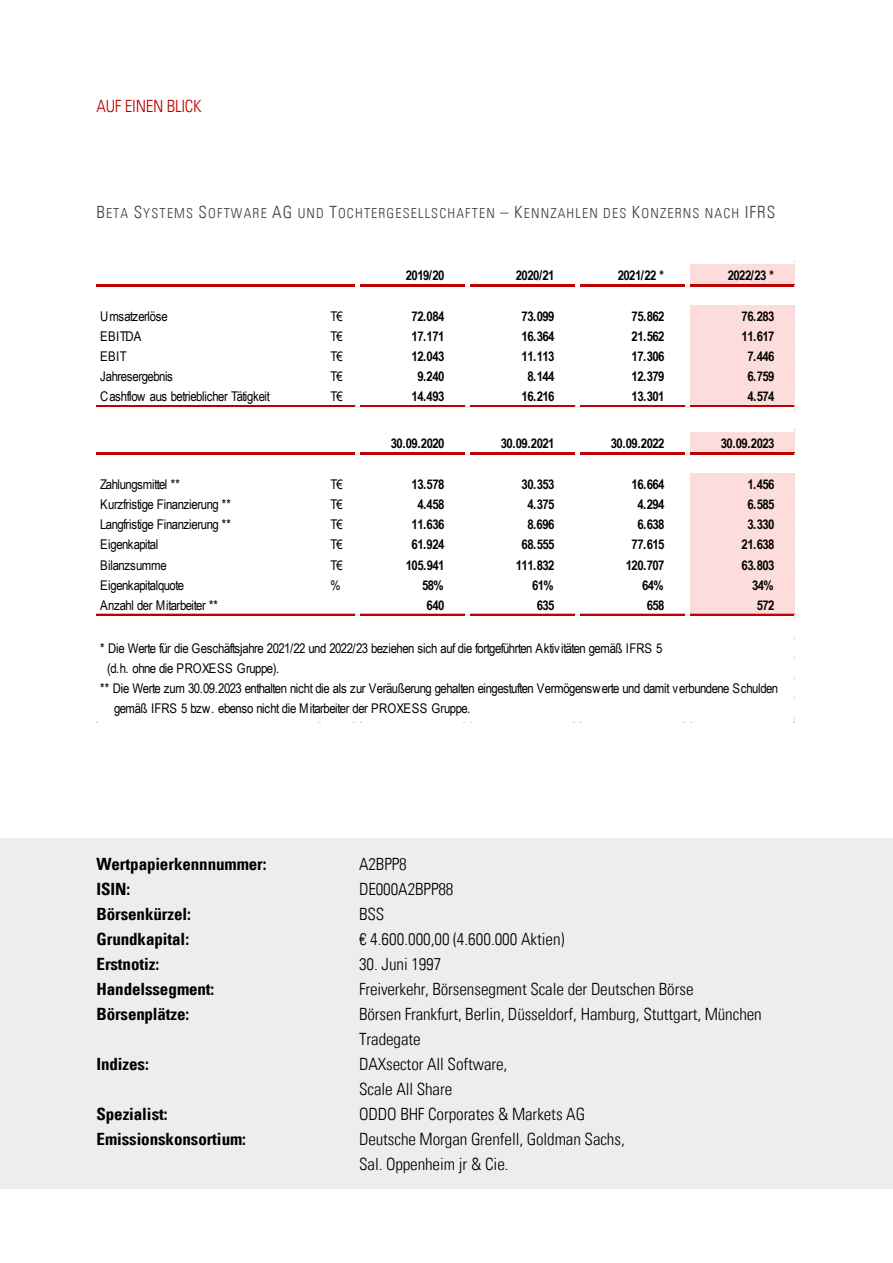
<style>
.page{position:relative;width:893px;height:1263px;background:#fff}
.page>*{position:absolute;margin:0;border:0;box-sizing:border-box;transform-origin:0 0}
.t1{font:16.95px/24.9px "Univers Com 47 Light Cond";letter-spacing:-.01em;color:#000}
.t2{font:16.95px "Univers Com 67 Bold Cond";letter-spacing:-.005em;color:#000}
.t3{font:16.95px "Univers Com 47 Light Cond";letter-spacing:-.015em;color:#c00000}
.t4{font:13.8px "Univers Com 47 Light Cond";letter-spacing:.085em;color:#404040}
.t5{font:13.35px "Arial Narrow";letter-spacing:-.04em;color:#000;scale:1.04 1}
.t6{font:700 13.35px "Arial Narrow";letter-spacing:-.04em;color:#000;scale:1.04 1}
.t7{font:13.35px "Arial Narrow";letter-spacing:-.015em;color:#000;scale:1.04 1}
.s1{font-size:16.95px}
</style>
<div class="page">
<div style="left:0;top:838px;width:893px;height:350px;background:#ededed"></div>
<div style="left:691px;top:264px;width:104px;height:22px;background:#fddddb"></div>
<div style="left:691px;top:305px;width:104px;height:102px;background:#fddddb"></div>
<div style="left:691px;top:432px;width:104px;height:23px;background:#fddddb"></div>
<div style="left:691px;top:474px;width:104px;height:141px;background:#fddddb"></div>
<hr style="left:97px;top:284px;width:258px;height:2px;background:#c00000">
<hr style="left:361px;top:284px;width:104px;height:2px;background:#c00000">
<hr style="left:471px;top:284px;width:104px;height:2px;background:#c00000">
<hr style="left:581px;top:284px;width:104px;height:2px;background:#c00000">
<hr style="left:691px;top:284px;width:104px;height:2px;background:#c00000">
<hr style="left:97px;top:405px;width:258px;height:1px;background:#c00000">
<hr style="left:97px;top:406px;width:258px;height:1px;background:#c00000">
<hr style="left:361px;top:405px;width:104px;height:1px;background:#c00000">
<hr style="left:361px;top:406px;width:104px;height:1px;background:#c00000">
<hr style="left:471px;top:405px;width:104px;height:1px;background:#c00000">
<hr style="left:471px;top:406px;width:104px;height:1px;background:#c00000">
<hr style="left:581px;top:405px;width:104px;height:1px;background:#c00000">
<hr style="left:581px;top:406px;width:104px;height:1px;background:#c00000">
<hr style="left:691px;top:405px;width:104px;height:1px;background:#c00000">
<hr style="left:691px;top:406px;width:104px;height:1px;background:#c00000">
<hr style="left:97px;top:452px;width:258px;height:3px;background:#c00000">
<hr style="left:361px;top:452px;width:104px;height:3px;background:#c00000">
<hr style="left:471px;top:452px;width:104px;height:3px;background:#c00000">
<hr style="left:581px;top:452px;width:104px;height:3px;background:#c00000">
<hr style="left:691px;top:452px;width:104px;height:3px;background:#c00000">
<hr style="left:97px;top:614px;width:258px;height:1px;background:#c00000">
<hr style="left:361px;top:614px;width:104px;height:1px;background:#c00000">
<hr style="left:471px;top:614px;width:104px;height:1px;background:#c00000">
<hr style="left:581px;top:614px;width:104px;height:1px;background:#c00000">
<hr style="left:691px;top:614px;width:104px;height:1px;background:#c00000">
<p class="t3" style="left:96px;top:96px;width:107px">AUF EINEN BLICK</p>
<p class="t4" style="left:96px;top:205px;width:680px"><span class="s1">B</span>ETA <span class="s1">S</span>YSTEMS <span class="s1">S</span>OFTWARE <span class="s1">AG</span> UND <span class="s1">T</span>OCHTERGESELLSCHAFTEN <span class="s1">– K</span>ENNZAHLEN DES <span class="s1">K</span>ONZERNS NACH <span class="s1">IFRS</span></p>
<p class="t6" style="left:406px;top:265px;width:39px">2019/20</p>
<p class="t6" style="left:516px;top:265px;width:39px">2020/21</p>
<p class="t6" style="left:618px;top:265px;width:46px">2021/22 *</p>
<p class="t6" style="left:728px;top:265px;width:46px">2022/23 *</p>
<p class="t7" style="left:100px;top:306px;width:67px">Umsatzerlöse</p>
<p class="t5" style="left:331px;top:306px;width:13px">T€</p>
<p class="t6" style="left:412px;top:306px;width:33px">72.084</p>
<p class="t6" style="left:522px;top:306px;width:33px">73.099</p>
<p class="t6" style="left:632px;top:306px;width:33px">75.862</p>
<p class="t6" style="left:742px;top:306px;width:33px">76.283</p>
<p class="t5" style="left:100px;top:326px;width:41px">EBITDA</p>
<p class="t5" style="left:331px;top:326px;width:13px">T€</p>
<p class="t6" style="left:412px;top:326px;width:33px">17.171</p>
<p class="t6" style="left:522px;top:326px;width:33px">16.364</p>
<p class="t6" style="left:632px;top:326px;width:33px">21.562</p>
<p class="t6" style="left:742px;top:326px;width:33px">11.617</p>
<p class="t5" style="left:100px;top:346px;width:27px">EBIT</p>
<p class="t5" style="left:331px;top:346px;width:13px">T€</p>
<p class="t6" style="left:412px;top:346px;width:33px">12.043</p>
<p class="t6" style="left:522px;top:346px;width:33px">11.113</p>
<p class="t6" style="left:632px;top:346px;width:33px">17.306</p>
<p class="t6" style="left:747px;top:346px;width:28px">7.446</p>
<p class="t5" style="left:100px;top:367px;width:72px">Jahresergebnis</p>
<p class="t5" style="left:331px;top:367px;width:13px">T€</p>
<p class="t6" style="left:417px;top:366px;width:28px">9.240</p>
<p class="t6" style="left:527px;top:366px;width:28px">8.144</p>
<p class="t6" style="left:632px;top:366px;width:33px">12.379</p>
<p class="t6" style="left:747px;top:366px;width:28px">6.759</p>
<p class="t5" style="left:100px;top:387px;width:165px">Cashflow aus betrieblicher Tätigkeit</p>
<p class="t5" style="left:331px;top:387px;width:13px">T€</p>
<p class="t6" style="left:412px;top:386px;width:33px">14.493</p>
<p class="t6" style="left:522px;top:386px;width:33px">16.216</p>
<p class="t6" style="left:632px;top:386px;width:33px">13.301</p>
<p class="t6" style="left:747px;top:386px;width:28px">4.574</p>
<p class="t6" style="left:391px;top:433px;width:53px">30.09.2020</p>
<p class="t6" style="left:501px;top:433px;width:53px">30.09.2021</p>
<p class="t6" style="left:611px;top:433px;width:53px">30.09.2022</p>
<p class="t6" style="left:721px;top:433px;width:53px">30.09.2023</p>
<p class="t5" style="left:100px;top:475px;width:78px">Zahlungsmittel **</p>
<p class="t5" style="left:331px;top:475px;width:13px">T€</p>
<p class="t6" style="left:412px;top:474px;width:33px">13.578</p>
<p class="t6" style="left:522px;top:474px;width:33px">30.353</p>
<p class="t6" style="left:632px;top:474px;width:33px">16.664</p>
<p class="t6" style="left:747px;top:474px;width:28px">1.456</p>
<p class="t5" style="left:100px;top:495px;width:127px">Kurzfristige Finanzierung **</p>
<p class="t5" style="left:331px;top:495px;width:13px">T€</p>
<p class="t6" style="left:417px;top:494px;width:28px">4.458</p>
<p class="t6" style="left:527px;top:494px;width:28px">4.375</p>
<p class="t6" style="left:637px;top:494px;width:28px">4.294</p>
<p class="t6" style="left:747px;top:494px;width:28px">6.585</p>
<p class="t5" style="left:100px;top:515px;width:127px">Langfristige Finanzierung **</p>
<p class="t5" style="left:331px;top:515px;width:13px">T€</p>
<p class="t6" style="left:412px;top:515px;width:33px">11.636</p>
<p class="t6" style="left:527px;top:515px;width:28px">8.696</p>
<p class="t6" style="left:637px;top:515px;width:28px">6.638</p>
<p class="t6" style="left:747px;top:515px;width:28px">3.330</p>
<p class="t5" style="left:100px;top:535px;width:57px">Eigenkapital</p>
<p class="t5" style="left:331px;top:535px;width:13px">T€</p>
<p class="t6" style="left:412px;top:535px;width:33px">61.924</p>
<p class="t6" style="left:522px;top:535px;width:33px">68.555</p>
<p class="t6" style="left:632px;top:535px;width:33px">77.615</p>
<p class="t6" style="left:742px;top:535px;width:33px">21.638</p>
<p class="t7" style="left:100px;top:555px;width:65px">Bilanzsumme</p>
<p class="t5" style="left:331px;top:555px;width:13px">T€</p>
<p class="t6" style="left:406px;top:555px;width:39px">105.941</p>
<p class="t6" style="left:516px;top:555px;width:39px">111.832</p>
<p class="t6" style="left:626px;top:555px;width:39px">120.707</p>
<p class="t6" style="left:742px;top:555px;width:33px">63.803</p>
<p class="t5" style="left:100px;top:575px;width:82px">Eigenkapitalquote</p>
<p class="t5" style="left:331px;top:575px;width:11px">%</p>
<p class="t6" style="left:422px;top:575px;width:22px">58%</p>
<p class="t6" style="left:532px;top:575px;width:22px">61%</p>
<p class="t6" style="left:642px;top:575px;width:22px">64%</p>
<p class="t6" style="left:752px;top:575px;width:22px">34%</p>
<p class="t5" style="left:100px;top:595px;width:115px">Anzahl der Mitarbeiter **</p>
<p class="t6" style="left:427px;top:595px;width:19px">640</p>
<p class="t6" style="left:537px;top:595px;width:19px">635</p>
<p class="t6" style="left:647px;top:595px;width:19px">658</p>
<p class="t6" style="left:757px;top:595px;width:19px">572</p>
<p class="t5" style="left:100px;top:639px;width:542px">* Die Werte für die Geschäftsjahre 2021/22 und 2022/23 beziehen sich auf die fortgeführten Aktivitäten gemäß IFRS 5</p>
<p class="t5" style="left:107px;top:659px;width:167px">(d.h. ohne die PROXESS Gruppe).</p>
<p class="t5" style="left:100px;top:679px;width:654px">** Die Werte zum 30.09.2023 enthalten nicht die als zur Veräußerung gehalten eingestuften Vermögenswerte und damit verbundene Schulden</p>
<p class="t5" style="left:114px;top:699px;width:344px">gemäß IFRS 5 bzw. ebenso nicht die Mitarbeiter der PROXESS Gruppe.</p>
<p class="t2" style="left:96px;top:853px;width:172px">Wertpapierkennnummer:</p>
<p class="t1" style="left:359px;top:851px;width:49px">A2BPP8</p>
<p class="t2" style="left:96px;top:878px;width:35px">ISIN:</p>
<p class="t1" style="left:359px;top:876px;width:96px">DE000A2BPP88</p>
<p class="t2" style="left:96px;top:903px;width:96px">Börsenkürzel:</p>
<p class="t1" style="left:359px;top:901px;width:27px">BSS</p>
<p class="t2" style="left:96px;top:928px;width:94px">Grundkapital:</p>
<p class="t1" style="left:359px;top:926px;width:207px">€ 4.600.000,00 (4.600.000 Aktien)</p>
<p class="t2" style="left:96px;top:953px;width:64px">Erstnotiz:</p>
<p class="t1" style="left:359px;top:951px;width:84px">30. Juni 1997</p>
<p class="t2" style="left:96px;top:978px;width:119px">Handelssegment:</p>
<p class="t1" style="left:359px;top:976px;width:336px">Freiverkehr, Börsensegment Scale der Deutschen Börse</p>
<p class="t2" style="left:97px;top:1004px;width:94px">Börsenplätze:</p>
<p class="t1" style="left:359px;top:1002px;width:404px">Börsen Frankfurt, Berlin, Düsseldorf, Hamburg, Stuttgart, München<br>Tradegate</p>
<p class="t2" style="left:97px;top:1053px;width:54px">Indizes:</p>
<p class="t1" style="left:359px;top:1051px;width:150px">DAXsector All Software,<br>Scale All Share</p>
<p class="t2" style="left:97px;top:1104px;width:73px">Spezialist:</p>
<p class="t1" style="left:359px;top:1102px;width:228px">ODDO BHF Corporates &amp; Markets AG</p>
<p class="t2" style="left:97px;top:1129px;width:151px">Emissionskonsortium:</p>
<p class="t1" style="left:359px;top:1127px;width:267px">Deutsche Morgan Grenfell, Goldman Sachs,<br>Sal. Oppenheim jr &amp; Cie.</p>
</div>
